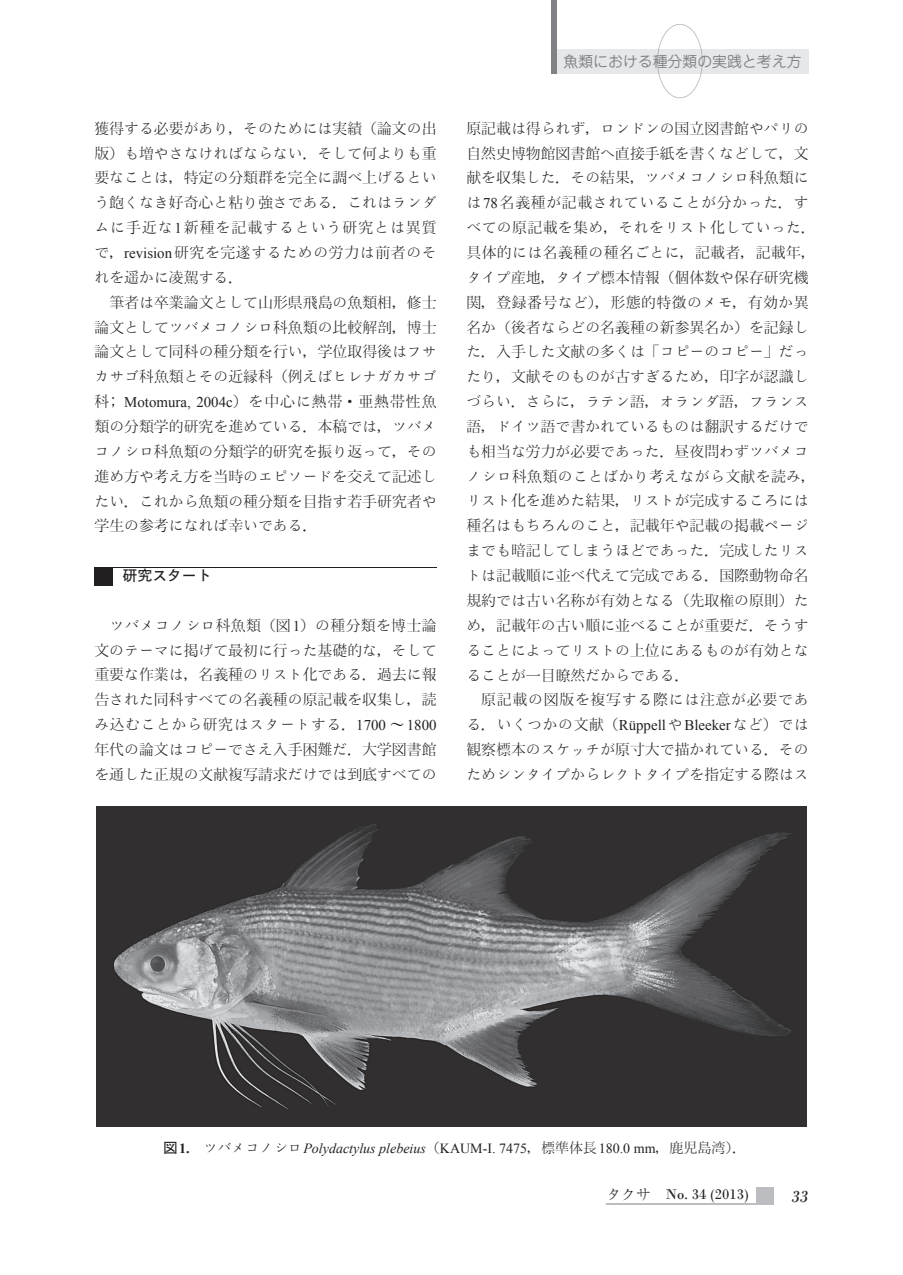
<style>
.page{position:relative;width:903px;height:1275px;background:#fff}
.page>*{position:absolute;margin:0;border:0;box-sizing:border-box;transform-origin:0 0}
.t1{font:italic 17.5px "Bodoni";color:#231f20}
.t2{font:14.88px/24.8px "Motoya Mincho W2 90 msp RKSJ H";color:#231f20;text-align:justify}
.t3{font:14.88px "Jun 201 Pro";color:#808285}
.t4{font:14.88px "Bodoni";color:#231f20}
.t5{font:14.88px "Motoya Gothic W3 90 msp RKSJ H";color:#231f20}
.t6{font:14px "Motoya Mincho W2 90 msp RKSJ H";color:#231f20}
.s1{font-family:"Times New Roman"}
.s2{font-family:"Motoya Gothic W3 90 msp RKSJ H"}
.s3{font-family:"Times New Roman";font-weight:700}
.s4{font-family:"Times New Roman";font-style:italic}
.s5{font-family:"Ryumin Pr 6";font-weight:300}
</style>
<div class="page">
<div style="left:551px;top:49px;width:257px;height:25px;background:#e6e7e9"></div>
<div style="left:551px;top:0;width:5px;height:74px;background:#808285"></div>
<svg style="left:657px;top:24px;width:46px;height:74px"></svg>
<div style="left:756px;top:1187px;width:18px;height:17px;background:#bcbdc0"></div>
<hr style="left:606px;top:1203px;width:165px;height:1px;background:#bcbdc0">
<div style="left:94px;top:567px;width:19px;height:18px;background:#231f20"></div>
<hr style="left:94px;top:567px;width:343px;height:1px;background:#231f20">
<img style="left:97px;top:806px;width:709px;height:320px">
<p class="t2" style="left:94px;top:116px;width:344px">獲得する必要があり，そのためには実績（論文の出版）も増やさなければならない．そして何よりも重要なことは，特定の分類群を完全に調べ上げるという飽くなき好奇心と粘り強さである．これはランダムに手近な<span class="s1">1</span>新種を記載するという研究とは異質で，<span class="s1">revision</span>研究を完遂するための労力は前者のそれを遥かに凌駕する．</p>
<p class="t2" style="left:94px;top:290px;width:344px;text-indent:15px">筆者は卒業論文として山形県飛島の魚類相，修士論文としてツバメコノシロ科魚類の比較解剖，博士論文として同科の種分類を行い，学位取得後はフサカサゴ科魚類とその近縁科（例えばヒレナガカサゴ科； <span class="s1">Motomura, 2004c</span>）を中心に熱帯・亜熱帯性魚類の分類学的研究を進めている．本稿では，ツバメコノシロ科魚類の分類学的研究を振り返って，その進め方や考え方を当時のエピソードを交えて記述したい．これから魚類の種分類を目指す若手研究者や学生の参考になれば幸いである．</p>
<p class="t5" style="left:122px;top:568px;width:91px">研究スタート</p>
<p class="t2" style="left:94px;top:613px;width:344px;text-indent:15px">ツバメコノシロ科魚類（図<span class="s1">1</span>）の種分類を博士論文のテーマに掲げて最初に行った基礎的な，そして重要な作業は，名義種のリスト化である．過去に報告された同科すべての名義種の原記載を収集し，読み込むことから研究はスタートする．<span class="s1">1700</span> ～<span class="s1">1800</span>年代の論文はコピーでさえ入手困難だ．大学図書館を通した正規の文献複写請求だけでは到底すべての</p>
<p class="t3" style="left:563px;top:50px;width:239px">魚類における種分類の実践と考え方</p>
<p class="t2" style="left:466px;top:116px;width:351px;text-align:left">原記載は得られず，ロンドンの国立図書館やパリの自然史博物館図書館へ直接手紙を書くなどして，文献を収集した．その結果，ツバメコノシロ科魚類には<span class="s1">78</span>名義種が記載されていることが分かった．すべての原記載を集め，それをリスト化していった．具体的には名義種の種名ごとに，記載者，記載年，タイプ産地，タイプ標本情報（個体数や保存研究機関，登録番号など），形態的特徴のメモ，有効か異名か（後者ならどの名義種の新参異名か）を記録した．入手した文献の多くは「コピーのコピー」だったり，文献そのものが古すぎるため，印字が認識しづらい．さらに，ラテン語，オランダ語，フランス語，ドイツ語で書かれているものは翻訳するだけでも相当な労力が必要であった．昼夜問わずツバメコノシロ科魚類のことばかり考えながら文献を読み，リスト化を進めた結果，リストが完成するころには種名はもちろんのこと，記載年や記載の掲載ページまでも暗記してしまうほどであった．完成したリストは記載順に並べ代えて完成である．国際動物命名規約では古い名称が有効となる（先取権の原則）ため，記載年の古い順に並べることが重要だ．そうすることによってリストの上位にあるものが有効となることが一目瞭然だからである．</p>
<p class="t2" style="left:466px;top:687px;width:344px;text-indent:15px">原記載の図版を複写する際には注意が必要である．いくつかの文献（<span class="s1">Rüppell</span>や<span class="s1">Bleeker</span>など）では観察標本のスケッチが原寸大で描かれている．そのためシンタイプからレクトタイプを指定する際はス</p>
<p class="t6" style="left:163px;top:1140px;width:585px"><span class="s2">図</span><span class="s3">1.</span> ツバメコノシロ<span class="s4">Polydactylus plebeius</span>（<span class="s1">KAUM-I. 7475</span>，標準体長<span class="s1">180.0 mm</span>，鹿児島湾）．</p>
<p class="t4" style="left:606px;top:1186px;width:144px"><span class="s5">タクサ　</span>No. 34 (2013)</p>
<p class="t1" style="left:791px;top:1186px;width:19px">33</p>
</div>
